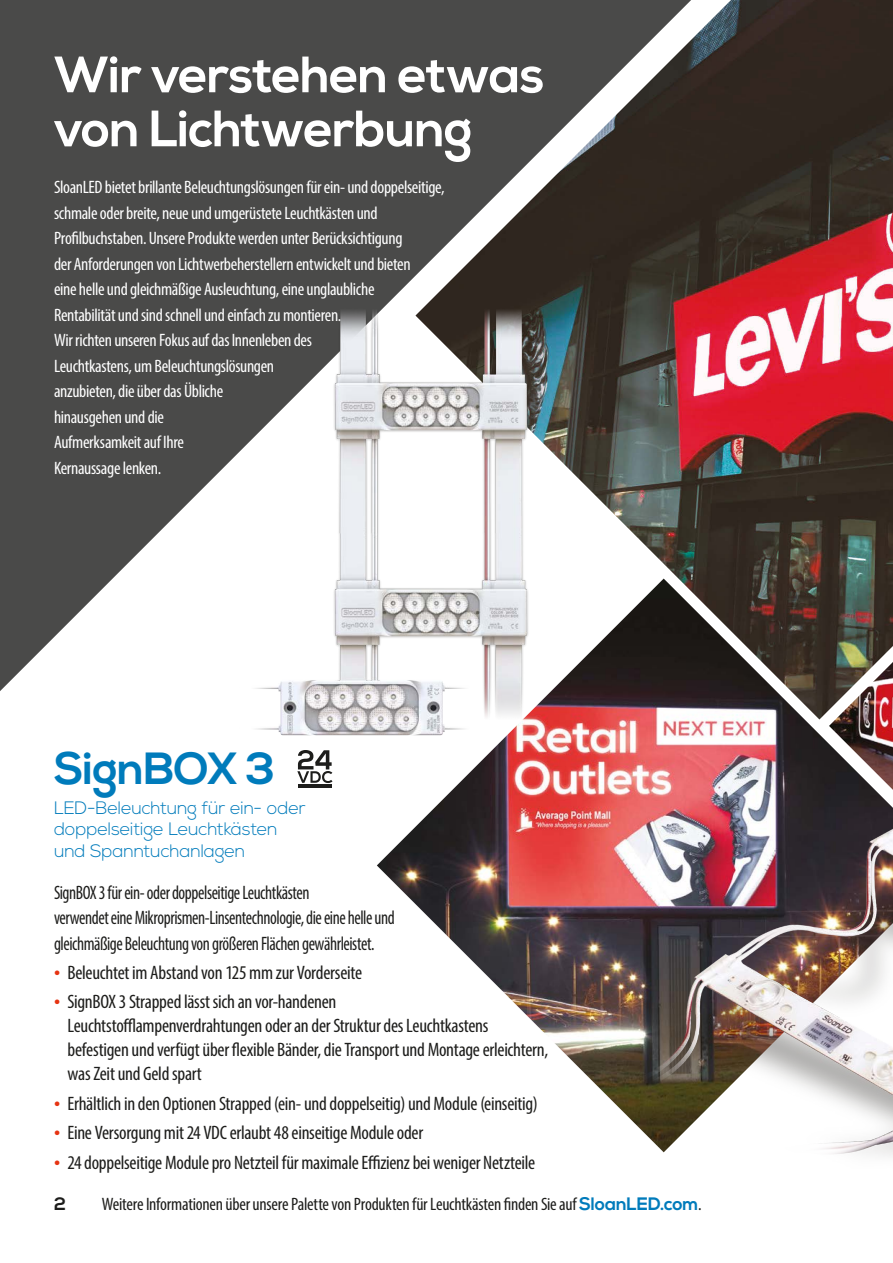
<style>
.page{position:relative;width:893px;height:1263px;background:#fff}
.page>*{position:absolute;margin:0;border:0;box-sizing:border-box;transform-origin:0 0}
.t1{font:700 51px/54px "Nexa";letter-spacing:-.02em;color:#fff}
.t2{font:700 45px "Nexa";letter-spacing:-.015em;color:#007bbb}
.t3{font:condensed 19.5px/24px "Myriad Pro";letter-spacing:-.015em;color:#1d1d1b}
.t4{font:condensed 19.5px/25.5px "Myriad Pro";letter-spacing:-.015em;color:#1d1d1b;scale:.9 1}
.t5{font:condensed 18px/25.5px "Myriad Pro";letter-spacing:-.02em;color:#fff}
.t6{font:condensed 18px "Myriad Pro";letter-spacing:-.015em;color:#1d1d1b}
.t7{font:300 18px/21.6px "Nexa";letter-spacing:-.01em;color:#007bbb}
.t8{font:700 18px "Nexa";color:#1d1d1b}
.s1{font-size:24px;color:#e63312}
.s2{font-family:"Nexa";font-weight:700;font-stretch:normal;color:#007bbb}
</style>
<div class="page">
<svg style="left:0;top:0;width:415px;height:691px;background:#5f5f5e"></svg>
<svg style="left:297px;top:768px;width:36px;height:15px"></svg>
<hr style="left:298px;top:785px;width:34px;height:3px;background:#1d1d1b">
<img style="left:377px;top:719px;width:235px;height:382px">
<img style="left:415px;top:0;width:478px;height:719px">
<img style="left:612px;top:651px;width:281px;height:505px">
<img style="left:225px;top:286px;width:333px;height:482px">
<h1 class="t1" style="left:54px;top:50px;width:492px">Wir verstehen etwas von Lichtwerbung</h1>
<p class="t5" style="left:54px;top:174px;width:392px">SloanLED bietet brillante Beleuchtungslösungen für ein- und doppelseitige, schmale oder breite, neue und umgerüstete Leuchtkästen und Profilbuchstaben. Unsere Produkte werden unter Berücksichtigung<br>der Anforderungen von Lichtwerbeherstellern entwickelt und bieten<br>eine helle und gleichmäßige Ausleuchtung, eine unglaubliche<br>Rentabilität und sind schnell und einfach zu montieren.<br>Wir richten unseren Fokus auf das Innenleben des<br>Leuchtkastens, um Beleuchtungslösungen<br>anzubieten, die über das Übliche<br>hinausgehen und die<br>Aufmerksamkeit auf Ihre<br>Kernaussage lenken.</p>
<h2 class="t2" style="left:54px;top:742px;width:223px">SignBOX 3</h2>
<p class="t7" style="left:54px;top:797px;width:253px">LED-Beleuchtung für ein- oder doppelseitige Leuchtkästen und Spanntuchanlagen</p>
<p class="t4" style="left:54px;top:879px;width:380px">SignBOX 3 für ein- oder doppelseitige Leuchtkästen<br>verwendet eine Mikroprismen-Linsentechnologie, die eine helle und gleichmäßige Beleuchtung von größeren Flächen gewährleistet.</p>
<p class="t3" style="left:54px;top:960px;width:310px"><span class="s1">•</span> Beleuchtet im Abstand von 125 mm zur Vorderseite</p>
<p class="t3" style="left:67px;top:990px;width:482px;text-indent:-13px"><span class="s1">•</span> SignBOX 3 Strapped lässt sich an vor-handenen<br>Leuchtstofflampenverdrahtungen oder an der Struktur des Leuchtkastens befestigen und verfügt über flexible Bänder, die Transport und Montage erleichtern, was Zeit und Geld spart</p>
<p class="t3" style="left:54px;top:1091px;width:485px"><span class="s1">•</span> Erhältlich in den Optionen Strapped (ein- und doppelseitig) und Module (einseitig)</p>
<p class="t3" style="left:54px;top:1120px;width:371px"><span class="s1">•</span> Eine Versorgung mit 24 VDC erlaubt 48 einseitige Module oder</p>
<p class="t3" style="left:54px;top:1150px;width:483px"><span class="s1">•</span> 24 doppelseitige Module pro Netzteil für maximale Effizienz bei weniger Netzteile</p>
<p class="t8" style="left:54px;top:1193px;width:13px">2</p>
<p class="t6" style="left:102px;top:1193px;width:601px">Weitere Informationen über unsere Palette von Produkten für Leuchtkästen finden Sie auf <span class="s2">SloanLED.com</span>.</p>
</div>
